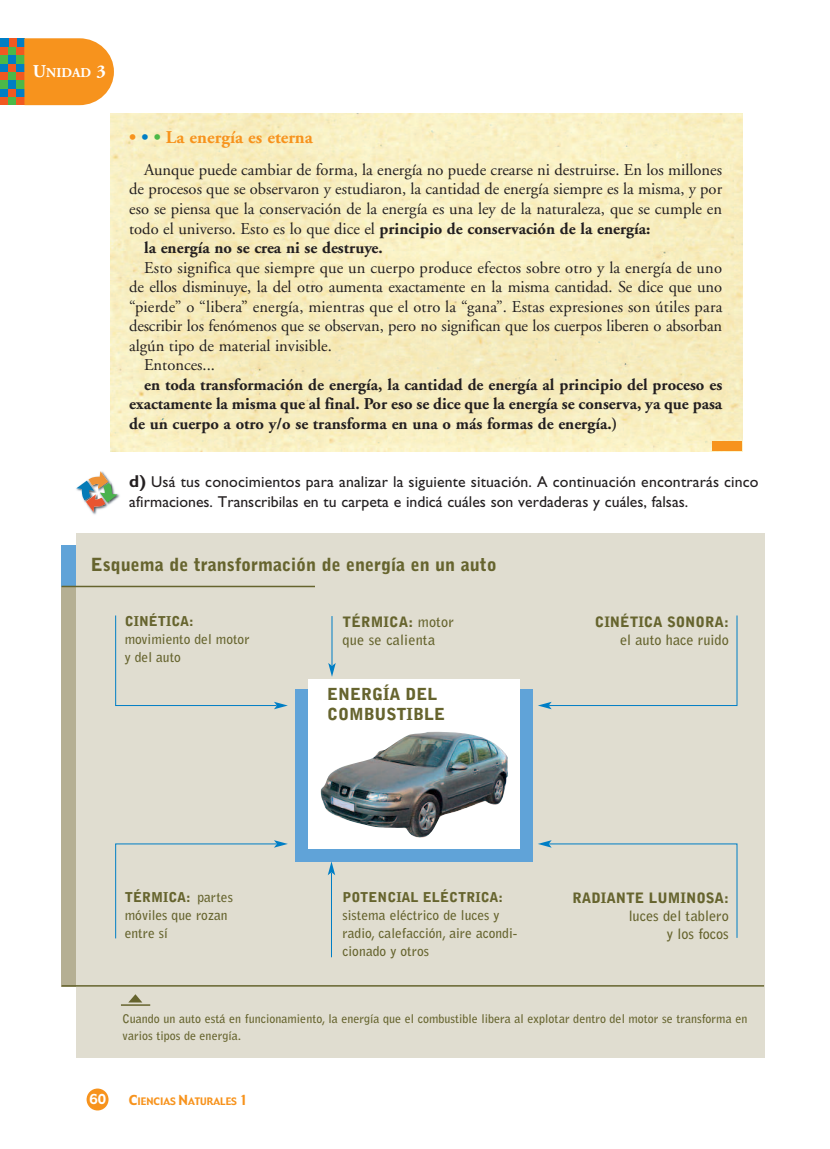
<style>
.page{position:relative;width:830px;height:1149px;background:#fff}
.page>*{position:absolute;margin:0;border:0;box-sizing:border-box;transform-origin:0 0}
.t1{font:900 18px "Bell Gothic";color:#66642e}
.t2{font:700 18px "Adobe Garamond";color:#f7931d}
.t3{font:16.5px "Adobe Garamond";color:#231f20}
.t4{font:700 16.5px/19.5px "Adobe Garamond";color:#231f20;text-align:justify}
.t5{font:900 16.5px/19.5px "Bell Gothic";color:#66642e}
.t6{font:15.75px/19.5px "Santi Gill Sans";letter-spacing:.01em;color:#231f20}
.t7{font:700 14.25px/18px "Bell Gothic";color:#66642e}
.t8{font:900 14.25px "Bell Gothic";color:#66642e}
.t9{font:700 13.5px/18px "Bell Gothic";color:#66642e}
.t10{font:900 13.5px "Bell Gothic";color:#66642e}
.t11{font:700 13.5px "Adobe Garamond";color:#fff}
.t12{font:13.5px "Gadget";color:#fff}
.t13{font:700 12px/16.5px "Bell Gothic";color:#66642e}
.t14{font:10.2px "Gadget";color:#f7931d}
.s1{font-size:18px}
.s2{color:#007ec5}
.s3{color:#4cb848}
.s4{font-weight:400}
.s5{font-weight:700;font-size:17.25px}
.s6{font-weight:900}
.s7{font-size:13.5px}
</style>
<div class="page">
<div style="left:61px;top:547px;width:23px;height:439px;background:#b5af93"></div>
<div style="left:61px;top:545px;width:23px;height:41px;background:#60a3d8"></div>
<div style="left:76px;top:532px;width:688px;height:524px;background:#e0ddd0"></div>
<div style="left:295px;top:688px;width:237px;height:173px;background:#60a3d8"></div>
<img style="left:110px;top:113px;width:632px;height:338px">
<div style="left:86px;top:1088px;width:22px;height:22px;background:#f7931d;border-radius:50%"></div>
<img style="left:92px;top:512px;width:5px;height:3px">
<svg style="left:76px;top:471px;width:41px;height:41px"></svg>
<div style="left:711px;top:441px;width:30px;height:10px;background:#f7931d"></div>
<hr style="left:62px;top:585px;width:253px;height:2px;background:#66642e">
<svg style="left:129px;top:994px;width:13px;height:8px"></svg>
<hr style="left:121px;top:1003px;width:29px;height:2px;background:#66642e">
<div style="left:309px;top:679px;width:210px;height:169px;background:#fff"></div>
<img style="left:320px;top:731px;width:188px;height:107px">
<hr style="left:62px;top:984px;width:701px;height:2px;background:#66642e">
<svg style="left:115px;top:615px;width:173px;height:94px"></svg>
<svg style="left:538px;top:701px;width:198px;height:8px"></svg>
<svg style="left:115px;top:840px;width:173px;height:98px"></svg>
<svg style="left:538px;top:840px;width:198px;height:8px"></svg>
<hr style="left:331px;top:616px;width:1px;height:49px;background:#007ec5">
<svg style="left:328px;top:662px;width:7px;height:14px"></svg>
<hr style="left:331px;top:872px;width:1px;height:84px;background:#007ec5">
<svg style="left:327px;top:861px;width:8px;height:14px"></svg>
<div style="left:0;top:97px;width:8px;height:8px;background:#f15921"></div>
<div style="left:8px;top:97px;width:9px;height:8px;background:#4cb848"></div>
<div style="left:17px;top:97px;width:8px;height:8px;background:#f15921"></div>
<div style="left:0;top:88px;width:8px;height:9px;background:#007ec5"></div>
<div style="left:8px;top:88px;width:9px;height:9px;background:#f15921"></div>
<div style="left:17px;top:88px;width:8px;height:9px;background:#007ec5"></div>
<div style="left:0;top:80px;width:8px;height:8px;background:#4cb848"></div>
<div style="left:8px;top:80px;width:9px;height:8px;background:#007ec5"></div>
<div style="left:17px;top:80px;width:8px;height:8px;background:#4cb848"></div>
<div style="left:0;top:72px;width:8px;height:8px;background:#f15921"></div>
<div style="left:8px;top:72px;width:9px;height:8px;background:#4cb848"></div>
<div style="left:17px;top:72px;width:8px;height:8px;background:#f15921"></div>
<div style="left:0;top:63px;width:8px;height:9px;background:#007ec5"></div>
<div style="left:8px;top:63px;width:9px;height:9px;background:#f15921"></div>
<div style="left:17px;top:63px;width:8px;height:9px;background:#007ec5"></div>
<div style="left:0;top:55px;width:8px;height:8px;background:#4cb848"></div>
<div style="left:8px;top:55px;width:9px;height:8px;background:#007ec5"></div>
<div style="left:17px;top:55px;width:8px;height:8px;background:#4cb848"></div>
<div style="left:0;top:47px;width:8px;height:8px;background:#f15921"></div>
<div style="left:8px;top:47px;width:9px;height:8px;background:#4cb848"></div>
<div style="left:17px;top:47px;width:8px;height:8px;background:#f15921"></div>
<div style="left:17px;top:38px;width:8px;height:9px;background:#007ec5"></div>
<div style="left:8px;top:38px;width:9px;height:9px;background:#f15921"></div>
<div style="left:0;top:38px;width:8px;height:9px;background:#007ec5"></div>
<svg style="left:24px;top:38px;width:90px;height:67px;background:#f79c30"></svg>
<p class="t11" style="left:33px;top:67px;width:74px"><span class="s1">U</span>NIDAD <span class="s1">3</span></p>
<p class="t2" style="left:129px;top:130px;width:185px">• <span class="s2">•</span> <span class="s3">•</span> La energía es eterna</p>
<p class="t3" style="left:144px;top:163px;width:579px">Aunque puede cambiar de forma, la energía no puede crearse ni destruirse. En los millones</p>
<p class="t3" style="left:129px;top:183px;width:594px">de procesos que se observaron y estudiaron, la cantidad de energía siempre es la misma, y por</p>
<p class="t3" style="left:129px;top:202px;width:594px">eso se piensa que la conservación de la energía es una ley de la naturaleza, que se cumple en</p>
<p class="t4" style="left:129px;top:220px;width:522px"><span class="s4">todo el universo. Esto es lo que dice el</span> principio de conservación de la energía:</p>
<p class="t4" style="left:144px;top:239px;width:240px">la energía no se crea ni se destruye.</p>
<p class="t3" style="left:144px;top:261px;width:579px">Esto significa que siempre que un cuerpo produce efectos sobre otro y la energía de uno</p>
<p class="t3" style="left:129px;top:280px;width:594px">de ellos disminuye, la del otro aumenta exactamente en la misma cantidad. Se dice que uno</p>
<p class="t3" style="left:129px;top:300px;width:594px">“pierde” o “libera” energía, mientras que el otro la “gana”. Estas expresiones son útiles para</p>
<p class="t3" style="left:129px;top:319px;width:594px">describir los fenómenos que se observan, pero no significan que los cuerpos liberen o absorban</p>
<p class="t3" style="left:129px;top:339px;width:204px">algún tipo de material invisible.</p>
<p class="t3" style="left:144px;top:358px;width:72px">Entonces...</p>
<p class="t4" style="left:129px;top:376px;width:594px;text-indent:15px">en toda transformación de energía, la cantidad de energía al principio del proceso es exactamente la misma que al final. Por eso se dice que la energía se conserva, ya que pasa de un cuerpo a otro y/o se transforma en una o más formas de energía.)</p>
<p class="t6" style="left:129px;top:473px;width:630px"><span class="s5">d)</span> Usá tus conocimientos para analizar la siguiente situación. A continuación encontrarás cinco afirmaciones. Transcribilas en tu carpeta e indicá cuáles son verdaderas y cuáles, falsas.</p>
<p class="t1" style="left:91px;top:557px;width:407px">Esquema de transformación de energía en un auto</p>
<p class="t10" style="left:125px;top:616px;width:70px">CINÉTICA:</p>
<p class="t9" style="left:125px;top:631px;width:126px">movimiento del motor y del auto</p>
<p class="t7" style="left:342px;top:613px;width:113px"><span class="s6">TÉRMICA:</span> motor que se calienta</p>
<p class="t8" style="left:594px;top:616px;width:135px">CINÉTICA SONORA:</p>
<p class="t7" style="left:619px;top:631px;width:110px">el auto hace ruido</p>
<p class="t5" style="left:327px;top:685px;width:119px">ENERGÍA DEL<br>COMBUSTIBLE</p>
<p class="t9" style="left:125px;top:888px;width:110px"><span class="s6">TÉRMICA:</span> partes móviles que rozan entre sí</p>
<p class="t10" style="left:342px;top:891px;width:162px">POTENCIAL ELÉCTRICA:</p>
<p class="t9" style="left:342px;top:906px;width:176px">sistema eléctrico de luces y radio, calefacción, aire acondi&shy;cionado y otros</p>
<p class="t8" style="left:572px;top:891px;width:158px">RADIANTE LUMINOSA:</p>
<p class="t7" style="left:628px;top:907px;width:102px;text-align:right">luces del tablero y los focos</p>
<p class="t13" style="left:122px;top:1010px;width:626px">Cuando un auto está en funcionamiento, la energía que el combustible libera al explotar dentro del motor se transforma en varios tipos de energía.</p>
<p class="t12" style="left:89px;top:1091px;width:18px">60</p>
<p class="t14" style="left:129px;top:1095px;width:121px"><span class="s7">C</span>IENCIAS <span class="s7">N</span>ATURALES <span class="s7">1</span></p>
</div>
